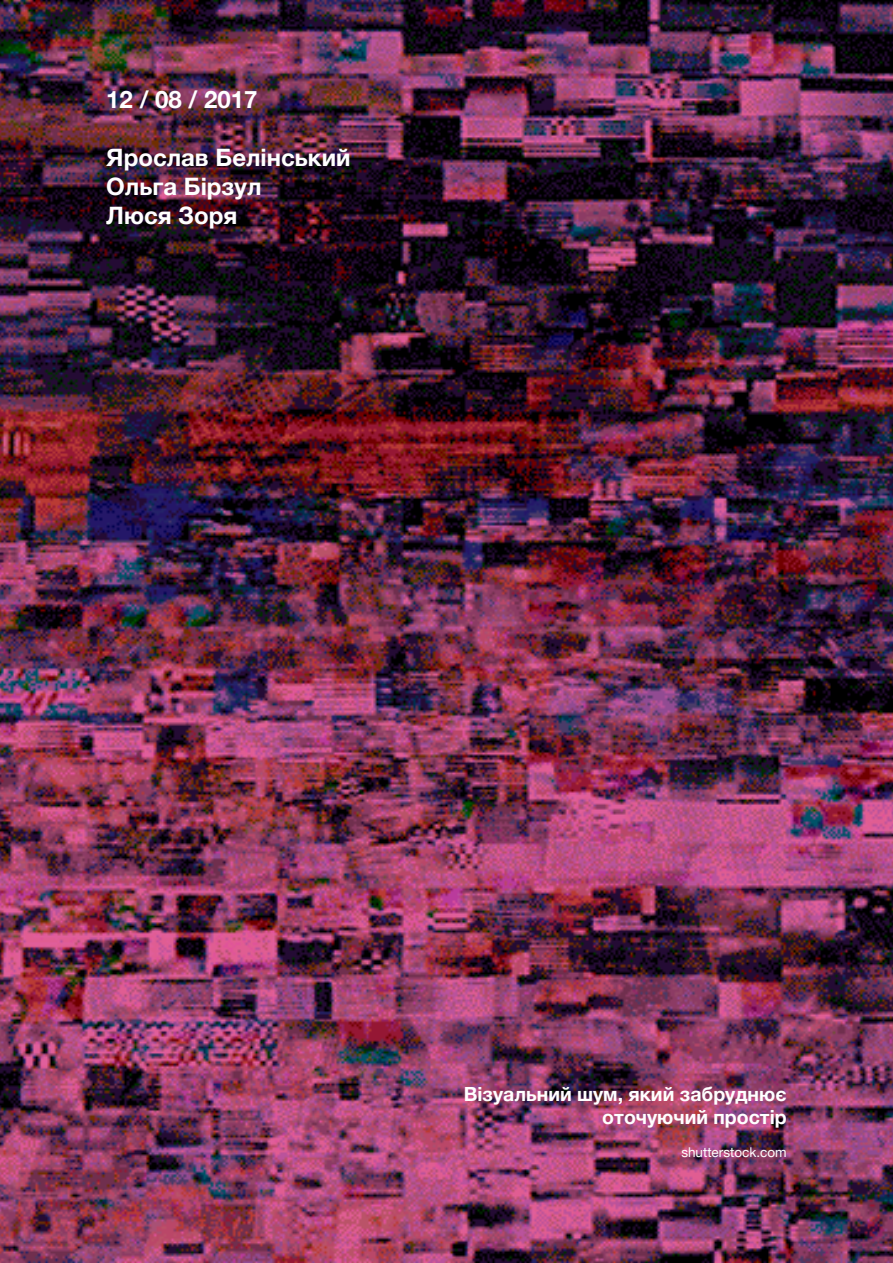
<style>
.page{position:relative;width:893px;height:1263px;background:#fff}
.page>*{position:absolute;margin:0;border:0;box-sizing:border-box;transform-origin:0 0}
.t1{font:700 24px "Helvetica Neue";color:#fff}
.t2{font:700 19.5px "Helvetica Neue";color:#fff}
.t3{font:13.5px "Helvetica Neue";color:#fff}
</style>
<div class="page">
<img style="left:0;top:0;width:893px;height:1263px">
<p class="t1" style="left:106px;top:81px;width:153px">12 / 08 / 2017</p>
<p class="t1" style="left:106px;top:139px;width:246px">Ярослав Белінський</p>
<p class="t1" style="left:106px;top:167px;width:157px">Ольга Бірзул</p>
<p class="t1" style="left:106px;top:196px;width:132px">Люся Зоря</p>
<p class="t2" style="left:464px;top:1078px;width:324px">Візуальний шум, який забруднює</p>
<p class="t2" style="left:602px;top:1102px;width:186px">оточуючий простір</p>
<p class="t3" style="left:681px;top:1142px;width:107px">shutterstock.com</p>
</div>
